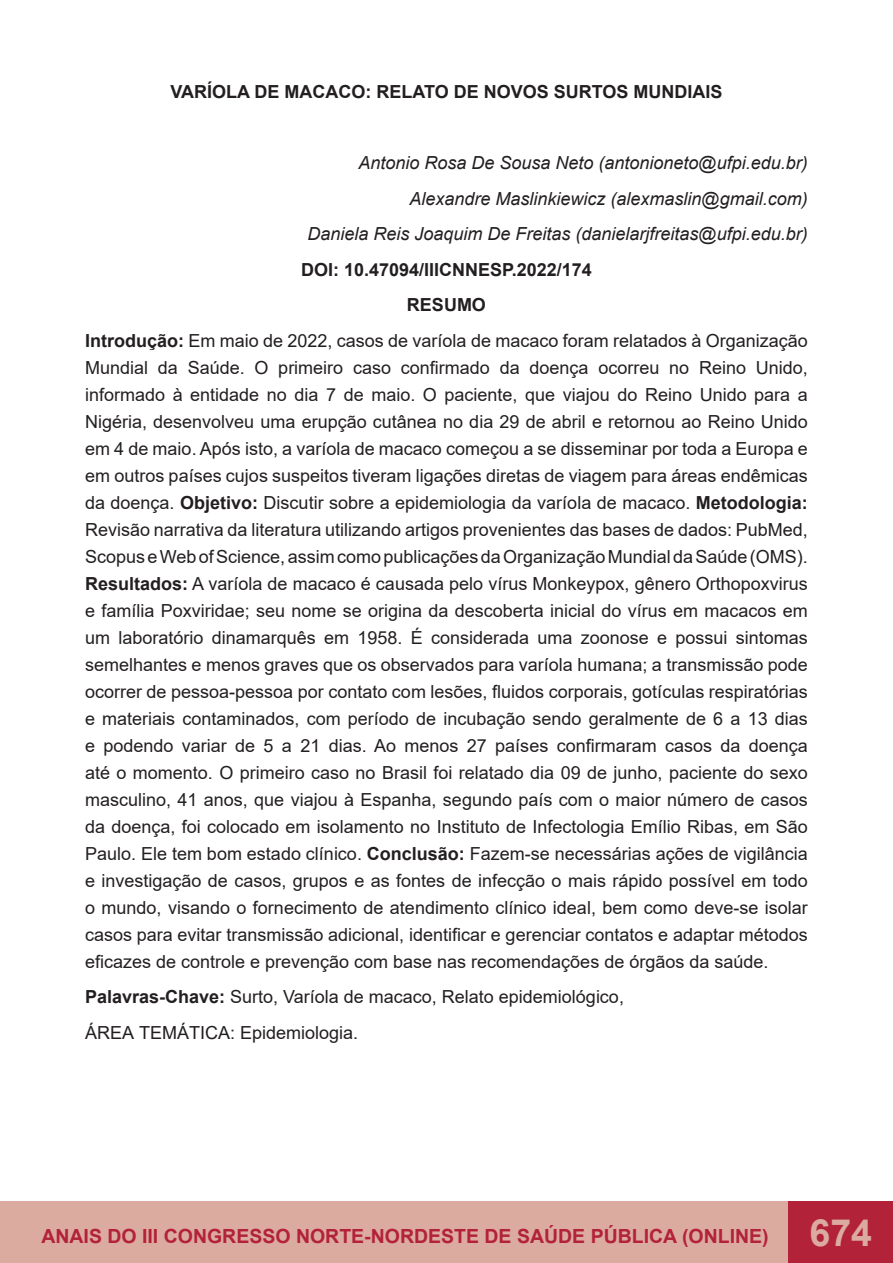
<style>
.page{position:relative;width:893px;height:1263px;background:#fff}
.page>*{position:absolute;margin:0;border:0;box-sizing:border-box;transform-origin:0 0}
.t1{font:700 19.5px "Arial";color:#b22238}
.t2{font:18px/27px "Arial";color:#231f20;text-align:justify}
.t3{font:italic 18px "Arial";color:#231f20}
.t4{font:700 18px "Arial";color:#231f20}
.s1{font-weight:700}
.s2{font-size:37.5px;color:#dcaba0}
</style>
<div class="page">
<div style="left:0;top:1201px;width:810px;height:62px;background:#dcaba0"></div>
<div style="left:789px;top:1201px;width:104px;height:62px;background:#b22238"></div>
<hr style="left:892px;top:1201px;width:1px;height:62px;background:#dcaba0">
<p class="t4" style="left:170px;top:79px;width:554px">VARÍOLA DE MACACO: RELATO DE NOVOS SURTOS MUNDIAIS</p>
<p class="t3" style="left:358px;top:151px;width:451px">Antonio Rosa De Sousa Neto (antonioneto@ufpi.edu.br)</p>
<p class="t3" style="left:409px;top:187px;width:400px">Alexandre Maslinkiewicz (alexmaslin@gmail.com)</p>
<p class="t3" style="left:307px;top:222px;width:502px">Daniela Reis Joaquim De Freitas (danielarjfreitas@ufpi.edu.br)</p>
<p class="t4" style="left:301px;top:257px;width:292px">DOI: 10.47094/IIICNNESP.2022/174</p>
<p class="t4" style="left:407px;top:292px;width:81px">RESUMO</p>
<p class="t2" style="left:85px;top:327px;width:724px"><span class="s1">Introdução:</span> Em maio de 2022, casos de varíola de macaco foram relatados à Organização Mundial da Saúde. O primeiro caso confirmado da doença ocorreu no Reino Unido, informado à entidade no dia 7 de maio. O paciente, que viajou do Reino Unido para a Nigéria, desenvolveu uma erupção cutânea no dia 29 de abril e retornou ao Reino Unido em 4 de maio. Após isto, a varíola de macaco começou a se disseminar por toda a Europa e em outros países cujos suspeitos tiveram ligações diretas de viagem para áreas endêmicas da doença. <span class="s1">Objetivo:</span> Discutir sobre a epidemiologia da varíola de macaco. <span class="s1">Metodologia:<br></span>Revisão narrativa da literatura utilizando artigos provenientes das bases de dados: PubMed, Scopus e Web of Science, assim como publicações da Organização Mundial da Saúde (OMS).<br><span class="s1">Resultados:</span> A varíola de macaco é causada pelo vírus Monkeypox, gênero Orthopoxvirus e família Poxviridae; seu nome se origina da descoberta inicial do vírus em macacos em um laboratório dinamarquês em 1958. É considerada uma zoonose e possui sintomas semelhantes e menos graves que os observados para varíola humana; a transmissão pode ocorrer de pessoa-pessoa por contato com lesões, fluidos corporais, gotículas respiratórias e materiais contaminados, com período de incubação sendo geralmente de 6 a 13 dias e podendo variar de 5 a 21 dias. Ao menos 27 países confirmaram casos da doença até o momento. O primeiro caso no Brasil foi relatado dia 09 de junho, paciente do sexo masculino, 41 anos, que viajou à Espanha, segundo país com o maior número de casos da doença, foi colocado em isolamento no Instituto de Infectologia Emílio Ribas, em São Paulo. Ele tem bom estado clínico. <span class="s1">Conclusão:</span> Fazem-se necessárias ações de vigilância e investigação de casos, grupos e as fontes de infecção o mais rápido possível em todo o mundo, visando o fornecimento de atendimento clínico ideal, bem como deve-se isolar casos para evitar transmissão adicional, identificar e gerenciar contatos e adaptar métodos eficazes de controle e prevenção com base nas recomendações de órgãos da saúde.</p>
<p class="t2" style="left:85px;top:983px;width:540px"><span class="s1">Palavras-Chave:</span> Surto, Varíola de macaco, Relato epidemiológico,</p>
<p class="t2" style="left:85px;top:1019px;width:275px">ÁREA TEMÁTICA: Epidemiologia.</p>
<p class="t1" style="left:41px;top:1222px;width:832px">ANAIS DO III CONGRESSO NORTE-NORDESTE DE SAÚDE PÚBLICA (ONLINE) <span class="s2">674</span></p>
</div>
